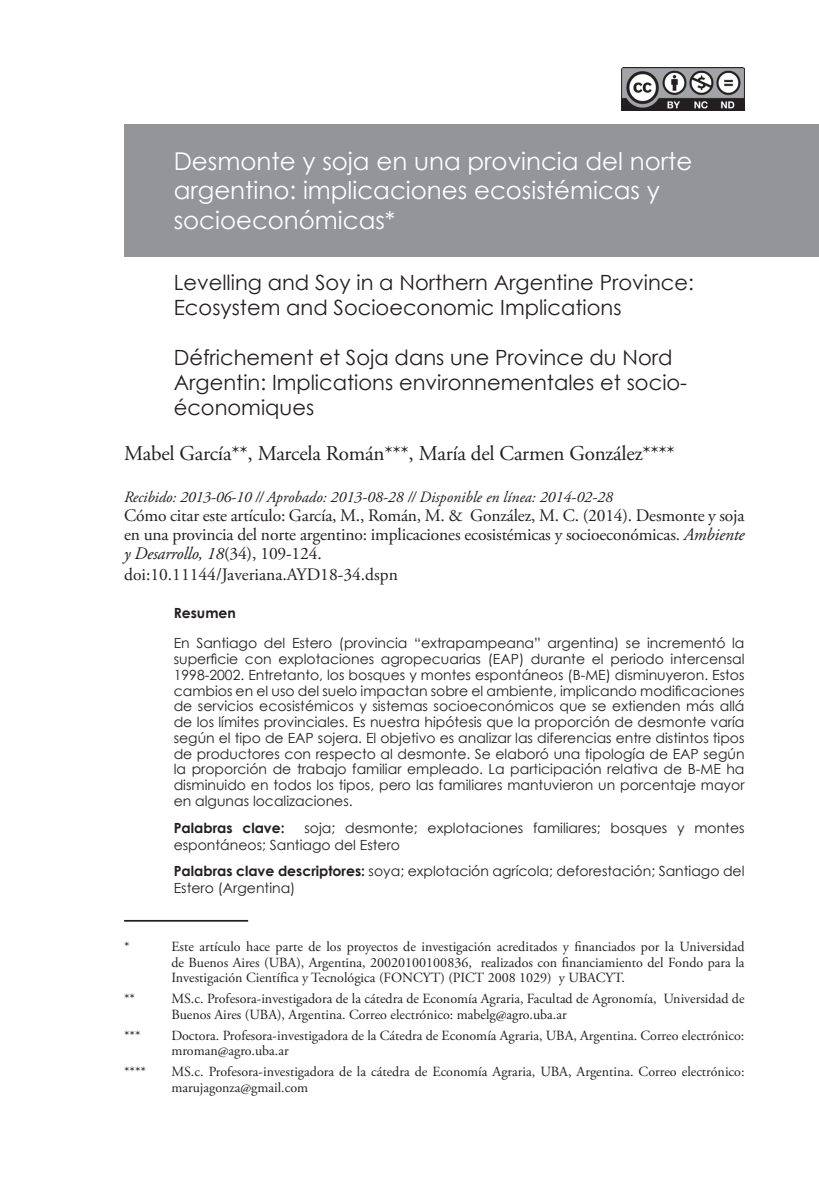
<style>
.page{position:relative;width:819px;height:1191px;background:#fff}
.page>*{position:absolute;margin:0;border:0;box-sizing:border-box;transform-origin:0 0}
.t1{font:24.5px/29.4px "Century Gothic";color:#fff}
.t2{font:21px/25.2px "Century Gothic";color:#231f20}
.t3{font:21px "Adobe Garamond Pro";letter-spacing:-.01em;color:#231f20}
.t4{font:17.5px/19.2px "Adobe Garamond Pro";letter-spacing:-.01em;color:#231f20;text-align:justify}
.t5{font:italic 15.75px "Adobe Garamond Pro";color:#231f20}
.t6{font:14px/15.8px "Century Gothic";color:#231f20}
.t7{font:14px/15.8px "Adobe Garamond Pro";color:#231f20}
.t8{font:700 14px "Century Gothic";color:#231f20}
.s1{font-style:italic}
.s2{font-weight:700}
</style>
<div class="page">
<div style="left:124px;top:124px;width:695px;height:132px;background:#939598"></div>
<hr style="left:124px;top:920px;width:124px;height:1px;background:#231f20">
<img style="left:621px;top:68px;width:123px;height:43px">
<p class="t1" style="left:174px;top:146px;width:520px">Desmonte y soja en una provincia del norte argentino: implicaciones ecosistémicas y socioeconómicas*</p>
<p class="t2" style="left:174px;top:269px;width:522px">Levelling and Soy in a Northern Argentine Province:<br>Ecosystem and Socioeconomic Implications</p>
<p class="t2" style="left:174px;top:344px;width:515px">Défrichement et Soja dans une Province du Nord<br>Argentin: Implications environnementales et socio&shy;économiques</p>
<p class="t3" style="left:124px;top:441px;width:552px">Mabel García**, Marcela Román***, María del Carmen González****</p>
<p class="t5" style="left:124px;top:487px;width:490px">Recibido: 2013-06-10 // Aprobado: 2013-08-28 // Disponible en línea: 2014-02-28</p>
<p class="t4" style="left:124px;top:506px;width:622px">Cómo citar este artículo: García, M., Román, M. &amp; González, M. C. (2014). Desmonte y soja en una provincia del norte argentino: implicaciones ecosistémicas y socioeconómicas. <span class="s1">Ambiente y Desarrollo, 18</span>(34), 109-124.</p>
<p class="t4" style="left:124px;top:566px;width:275px">doi:10.11144/Javeriana.AYD18-34.dspn</p>
<p class="t8" style="left:174px;top:602px;width:64px">Resumen</p>
<p class="t6" style="left:174px;top:635px;width:572px;text-align:justify">En Santiago del Estero (provincia “extrapampeana” argentina) se incrementó la superficie con explotaciones agropecuarias (EAP) durante el periodo intercensal 1998-2002. Entretanto, los bosques y montes espontáneos (B-ME) disminuyeron. Estos cambios en el uso del suelo impactan sobre el ambiente, implicando modificaciones de servicios ecosistémicos y sistemas socioeconómicos que se extienden más allá de los límites provinciales. Es nuestra hipótesis que la proporción de desmonte varía según el tipo de EAP sojera. El objetivo es analizar las diferencias entre distintos tipos de productores con respecto al desmonte. Se elaboró una tipología de EAP según la proporción de trabajo familiar empleado. La participación relativa de B-ME ha disminuido en todos los tipos, pero las familiares mantuvieron un porcentaje mayor en algunas localizaciones.</p>
<p class="t8" style="left:174px;top:817px;width:112px">Palabras clave:</p>
<p class="t6" style="left:174px;top:819px;width:572px;line-height:16.8px;text-indent:131px">soja; desmonte; explotaciones familiares; bosques y montes espontáneos; Santiago del Estero</p>
<p class="t6" style="left:174px;top:862px;width:572px;line-height:16.8px"><span class="s2">Palabras clave descriptores:</span> soya; explotación agrícola; deforestación; Santiago del<br>Estero (Argentina)</p>
<p class="t7" style="left:124px;top:939px;width:7px">*</p>
<p class="t7" style="left:171px;top:939px;width:574px;text-align:justify">Este artículo hace parte de los proyectos de investigación acreditados y financiados por la Universidad de Buenos Aires (UBA), Argentina, 20020100100836, realizados con financiamiento del Fondo para la Investigación Científica y Tecnológica (FONCYT) (PICT 2008 1029) y UBACYT.</p>
<p class="t7" style="left:124px;top:991px;width:13px">**</p>
<p class="t7" style="left:171px;top:991px;width:574px">MS.c. Profesora-investigadora de la cátedra de Economía Agraria, Facultad de Agronomía, Universidad de<br>Buenos Aires (UBA), Argentina. Correo electrónico: mabelg@agro.uba.ar</p>
<p class="t7" style="left:124px;top:1027px;width:18px">***</p>
<p class="t7" style="left:171px;top:1027px;width:574px">Doctora. Profesora-investigadora de la Cátedra de Economía Agraria, UBA, Argentina. Correo electrónico: mroman@agro.uba.ar</p>
<p class="t7" style="left:124px;top:1064px;width:24px">****</p>
<p class="t7" style="left:171px;top:1064px;width:574px">MS.c. Profesora-investigadora de la cátedra de Economía Agraria, UBA, Argentina. Correo electrónico: marujagonza@gmail.com</p>
</div>
